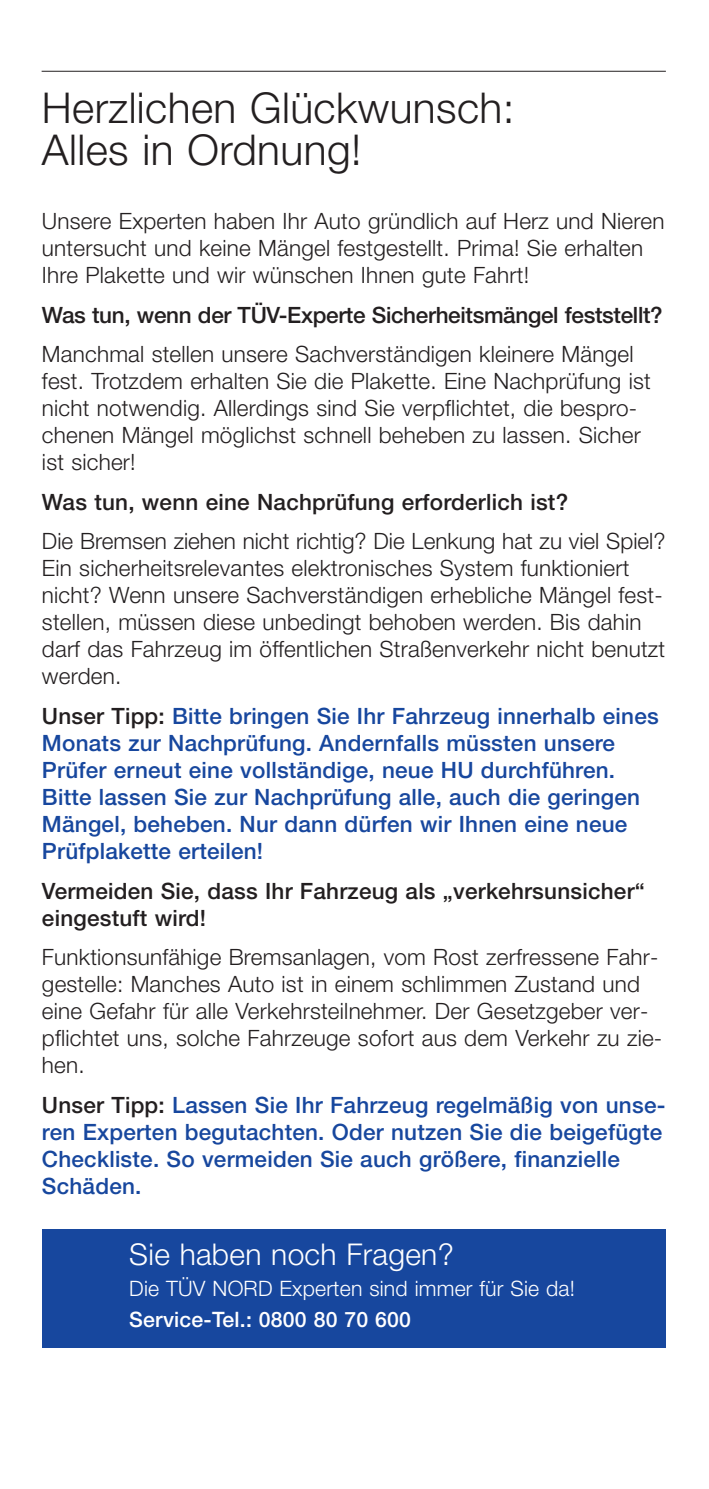
<style>
.page{position:relative;width:709px;height:1489px;background:#fff}
.page>*{position:absolute;margin:0;border:0;box-sizing:border-box;transform-origin:0 0}
.t1{font:300 42.5px/42.5px "Helvetica Neue";letter-spacing:.01em;color:#231f20}
.t2{font:300 30px "Helvetica Neue";letter-spacing:.01em;color:#fff}
.t3{font:300 22.5px/27px "Helvetica Neue";letter-spacing:.01em;color:#231f20}
.t4{font:500 22.5px/27px "Helvetica Neue";letter-spacing:.01em;color:#17479e}
.t5{font:500 22.5px/27px "Helvetica Neue";letter-spacing:.01em;color:#231f20}
.t6{font:500 22.5px "Helvetica Neue";letter-spacing:-.015em;color:#231f20}
.t7{font:300 21.25px "Helvetica Neue";letter-spacing:.01em;color:#fff}
.t8{font:500 21.25px "Helvetica Neue";letter-spacing:.01em;color:#fff}
.s1{color:#231f20}
</style>
<div class="page">
<hr style="left:42px;top:71px;width:624px;height:1px;background:#231f20">
<div style="left:42px;top:1228px;width:624px;height:119px;background:#17479e"></div>
<h1 class="t1" style="left:42px;top:90px;width:474px">Herzlichen Glückwunsch:<br>Alles in Ordnung!</h1>
<p class="t3" style="left:42px;top:210px;width:624px">Unsere Experten haben Ihr Auto gründlich auf Herz und Nieren untersucht und keine Mängel festgestellt. Prima! Sie erhalten<br>Ihre Plakette und wir wünschen Ihnen gute Fahrt!</p>
<p class="t6" style="left:42px;top:306px;width:622px">Was tun, wenn der TÜV-Experte Sicherheitsmängel feststellt?</p>
<p class="t3" style="left:42px;top:343px;width:610px">Manchmal stellen unsere Sachverständigen kleinere Mängel fest. Trotzdem erhalten Sie die Plakette. Eine Nachprüfung ist nicht notwendig. Allerdings sind Sie verpflichtet, die bespro&shy;chenen Mängel möglichst schnell beheben zu lassen. Sicher ist sicher!</p>
<p class="t5" style="left:42px;top:490px;width:527px">Was tun, wenn eine Nachprüfung erforderlich ist?</p>
<p class="t3" style="left:42px;top:530px;width:625px">Die Bremsen ziehen nicht richtig? Die Lenkung hat zu viel Spiel?<br>Ein sicherheitsrelevantes elektronisches System funktioniert nicht? Wenn unsere Sachverständigen erhebliche Mängel fest&shy;stellen, müssen diese unbedingt behoben werden. Bis dahin darf das Fahrzeug im öffentlichen Straßenverkehr nicht benutzt werden.</p>
<p class="t4" style="left:42px;top:704px;width:618px"><span class="s1">Unser Tipp:</span> Bitte bringen Sie Ihr Fahrzeug innerhalb eines Monats zur Nachprüfung. Andernfalls müssten unsere Prüfer erneut eine vollständige, neue HU durchführen.<br>Bitte lassen Sie zur Nachprüfung alle, auch die geringen Mängel, beheben. Nur dann dürfen wir Ihnen eine neue Prüfplakette erteilen!</p>
<p class="t5" style="left:42px;top:879px;width:604px">Vermeiden Sie, dass Ihr Fahrzeug als „verkehrsunsicher“ eingestuft wird!</p>
<p class="t3" style="left:42px;top:945px;width:622px">Funktionsunfähige Bremsanlagen, vom Rost zerfressene Fahr&shy;gestelle: Manches Auto ist in einem schlimmen Zustand und eine Gefahr für alle Verkehrsteilnehmer. Der Gesetzgeber ver&shy;pflichtet uns, solche Fahrzeuge sofort aus dem Verkehr zu zie&shy;hen.</p>
<p class="t4" style="left:42px;top:1093px;width:625px"><span class="s1">Unser Tipp:</span> Lassen Sie Ihr Fahrzeug regelmäßig von unse&shy;ren Experten begutachten. Oder nutzen Sie die beigefügte Checkliste. So vermeiden Sie auch größere, finanzielle Schäden.</p>
<h2 class="t2" style="left:129px;top:1243px;width:326px">Sie haben noch Fragen?</h2>
<p class="t7" style="left:129px;top:1280px;width:447px">Die TÜV NORD Experten sind immer für Sie da!</p>
<p class="t8" style="left:129px;top:1311px;width:283px">Service-Tel.: 0800 80 70 600</p>
</div>
